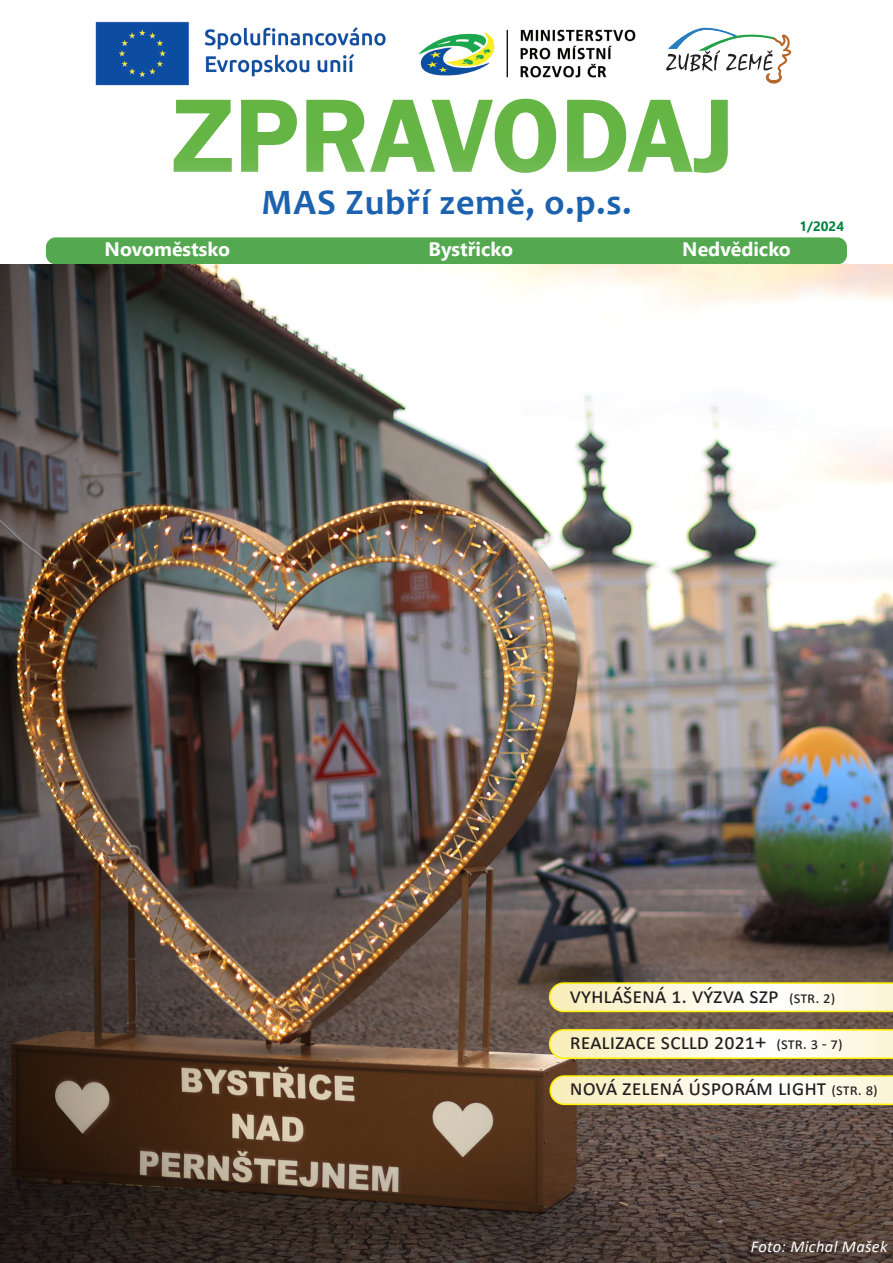
<style>
.page{position:relative;width:893px;height:1263px;background:#fff}
.page>*{position:absolute;margin:0;border:0;box-sizing:border-box;transform-origin:0 0}
.t1{font:600 108px "Franklin Gothic";color:#65b545}
.Noviny_nadpisy{font:700 36px "Candara";letter-spacing:.025em;color:#1d62af}
.t2{font:22.5px "Calibri";color:#231f20}
.t3{font:700 19.5px "Segoe UI";color:#fff}
.Noviny_nadpisy-2{font:italic 16.5px "Calibri";letter-spacing:.02em;color:#fff}
.t4{font:16.5px "Calibri";color:#231f20}
.t5{font:700 13.5px "Segoe UI";color:#008540}
.s1{font-size:16.5px}
</style>
<div class="page">
<div style="left:47px;top:238px;width:799px;height:26px;background:#54a950;border-radius:9px"></div>
<div style="left:46px;top:237px;width:801px;height:27px;border:2px solid #54a950;border-radius:9px"></div>
<img style="left:95px;top:21px;width:541px;height:65px">
<svg style="left:666px;top:28px;width:125px;height:55px"></svg>
<img style="left:0;top:264px;width:893px;height:999px">
<svg style="left:549px;top:1075px;width:344px;height:30px"></svg>
<svg style="left:549px;top:982px;width:344px;height:30px"></svg>
<svg style="left:549px;top:1029px;width:344px;height:30px"></svg>
<h1 class="t1" style="left:171px;top:69px;width:564px">ZPRAVODAJ</h1>
<p class="Noviny_nadpisy" style="left:262px;top:180px;width:371px">MAS Zubří země, o.p.s.</p>
<p class="t3" style="left:105px;top:231px;width:127px">Novoměstsko</p>
<p class="t3" style="left:429px;top:231px;width:86px">Bystřicko</p>
<p class="t3" style="left:682px;top:231px;width:110px">Nedvědicko</p>
<p class="t5" style="left:799px;top:213px;width:46px">1/2024</p>
<p class="t2" style="left:570px;top:979px;width:190px">VYHLÁŠENÁ 1. VÝZVA SZP</p>
<p class="t4" style="left:789px;top:985px;width:48px">(str. 2)</p>
<p class="t2" style="left:570px;top:1025px;width:274px">REALIZACE SCLLD 2021+ <span class="s1">(str. 3 - 7)</span></p>
<p class="t2" style="left:570px;top:1072px;width:309px">Nová zelená úsporám light <span class="s1">(str. 8)</span></p>
<p class="Noviny_nadpisy-2" style="left:751px;top:1235px;width:138px">Foto: Michal Mašek</p>
</div>
